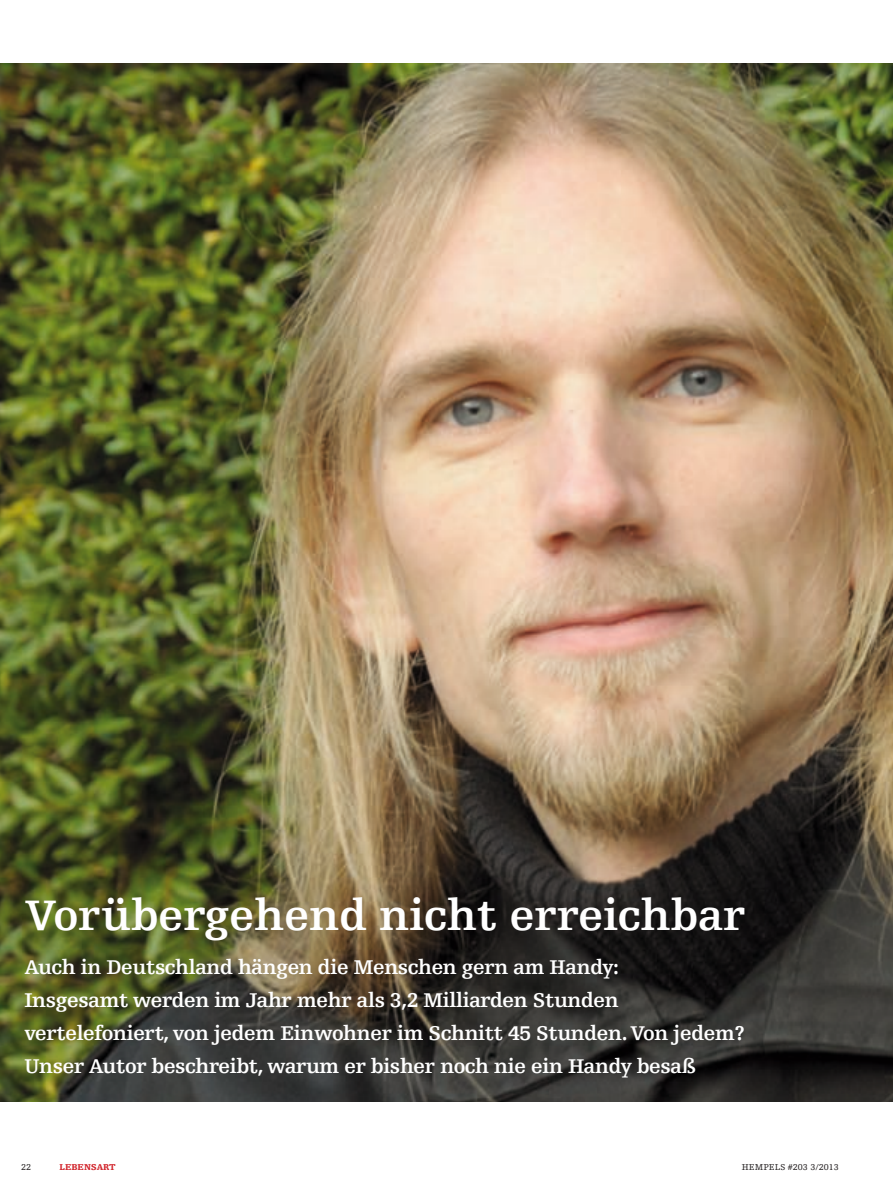
<style>
.page{position:relative;width:893px;height:1191px;background:#fff}
.page>*{position:absolute;margin:0;border:0;box-sizing:border-box;transform-origin:0 0}
.t1{font:700 45px "Hempels Egyptienne";color:#fff}
.t2{font:700 21px/33px "Hempels Egyptienne";letter-spacing:-.02em;color:#fff}
.t3{font:9px "Hempels Egyptienne";color:#231f20}
.t4{font:900 9px "Hempels Egyptienne";letter-spacing:.005em;color:#d1232a}
</style>
<div class="page">
<img style="left:0;top:64px;width:893px;height:1037px">
<h1 class="t1" style="left:24px;top:890px;width:723px">Vorübergehend nicht erreichbar</h1>
<p class="t2" style="left:24px;top:950px;width:722px">Auch in Deutschland hängen die Menschen gern am Handy:<br>Insgesamt werden im Jahr mehr als 3,2 Milliarden Stunden vertelefoniert, von jedem Einwohner im Schnitt 45 Stunden. Von jedem?<br>Unser Autor beschreibt, warum er bisher noch nie ein Handy besaß</p>
<p class="t3" style="left:21px;top:1161px;width:12px">22</p>
<p class="t4" style="left:60px;top:1161px;width:58px">LEBENSART</p>
<p class="t3" style="left:742px;top:1161px;width:99px">HEMPELS #203 3/2013</p>
</div>
